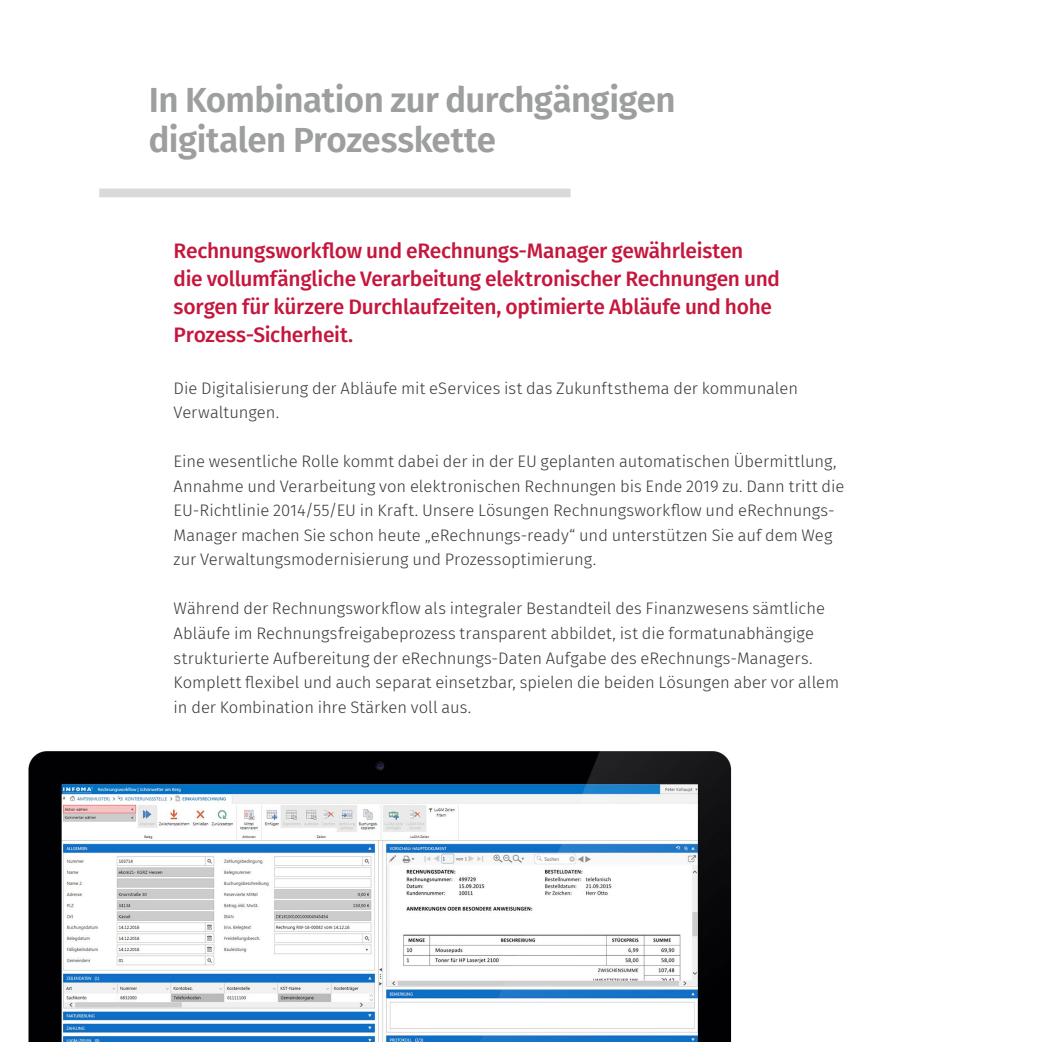
<style>
.page{position:relative;width:1042px;height:1042px;background:#fff}
.page>*{position:absolute;margin:0;border:0;box-sizing:border-box;transform-origin:0 0}
.t1{font:600 35px/40.2px "Fira Sans";letter-spacing:-.015em;color:#9d9e9e}
.t2{font:500 21px/28px "Fira Sans";letter-spacing:-.015em;color:#c6163d}
.t3{font:300 16.62px/24.5px "Fira Sans";color:#383937}
</style>
<div class="page">
<img style="left:28px;top:751px;width:704px;height:291px">
<div style="left:99px;top:189px;width:471px;height:8px;background:#d8dada"></div>
<h1 class="t1" style="left:149px;top:78px;width:528px">In Kombination zur durchgängigen digitalen Prozesskette</h1>
<p class="t2" style="left:174px;top:235px;width:608px">Rechnungsworkflow und eRechnungs-Manager gewährleisten<br>die vollumfängliche Verarbeitung elektronischer Rechnungen und sorgen für kürzere Durchlaufzeiten, optimierte Abläufe und hohe Prozess-Sicherheit.</p>
<p class="t3" style="left:174px;top:376px;width:626px">Die Digitalisierung der Abläufe mit eServices ist das Zukunftsthema der kommunalen<br>Verwaltungen.</p>
<p class="t3" style="left:174px;top:449px;width:672px">Eine wesentliche Rolle kommt dabei der in der EU geplanten automatischen Übermittlung, Annahme und Verarbeitung von elektronischen Rechnungen bis Ende 2019 zu. Dann tritt die EU-Richtlinie 2014/55/EU in Kraft. Unsere Lösungen Rechnungsworkflow und eRechnungs-Manager machen Sie schon heute „eRechnungs-ready“ und unterstützen Sie auf dem Weg zur Verwaltungsmodernisierung und Prozessoptimierung.</p>
<p class="t3" style="left:174px;top:596px;width:667px">Während der Rechnungsworkflow als integraler Bestandteil des Finanzwesens sämtliche Abläufe im Rechnungsfreigabeprozess transparent abbildet, ist die formatunabhängige strukturierte Aufbereitung der eRechnungs-Daten Aufgabe des eRechnungs-Managers.<br>Komplett flexibel und auch separat einsetzbar, spielen die beiden Lösungen aber vor allem in der Kombination ihre Stärken voll aus.</p>
</div>
